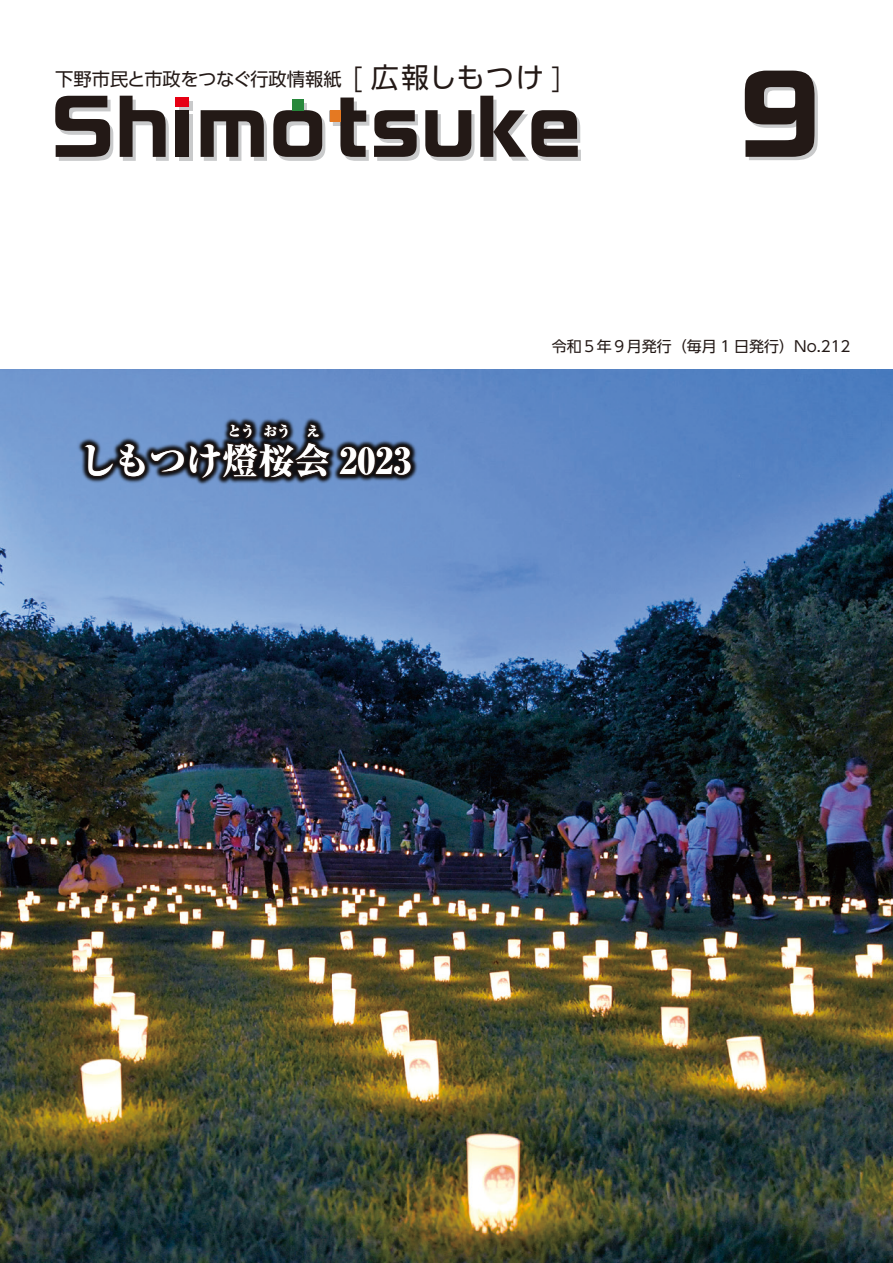
<style>
.page{position:relative;width:893px;height:1263px;background:#fff}
.page>*{position:absolute;margin:0;border:0;box-sizing:border-box;transform-origin:0 0}
.t1{font:700 105px "Ro G San Srf Std";color:#231916}
.t2{font:800 36px "Ryumin Pr 6 N";color:#fff}
.t3{font:18.3px "UD Shin Go Pr 6 N";color:#231916}
.t4{font:15px "UD Shin Go Pr 6 N";color:#231916}
.t5{font:800 13.5px "Ryumin Pr 6 N";color:#fff}
.s1{font-weight:300;font-size:28.05px}
.s2{font-size:28.05px}
</style>
<div class="page">
<img style="left:0;top:370px;width:893px;height:893px">
<div style="left:179px;top:114px;width:13px;height:47px;background:#c9cacb"></div>
<div style="left:179px;top:102px;width:13px;height:9px;background:#c9cacb"></div>
<svg style="left:55px;top:96px;width:58px;height:65px"></svg>
<svg style="left:120px;top:96px;width:49px;height:65px"></svg>
<svg style="left:201px;top:110px;width:66px;height:51px"></svg>
<svg style="left:273px;top:96px;width:308px;height:65px"></svg>
<div style="left:176px;top:110px;width:13px;height:47px;background:#231916"></div>
<div style="left:330px;top:110px;width:10px;height:12px;background:#e57922"></div>
<div style="left:293px;top:99px;width:11px;height:11px;background:#27883b"></div>
<div style="left:176px;top:98px;width:13px;height:9px;background:#e60013"></div>
<img style="left:502px;top:1249px;width:391px;height:14px">
<img style="left:0;top:1120px;width:19px;height:129px">
<img style="left:0;top:1101px;width:8px;height:139px">
<img style="left:350px;top:369px;width:32px;height:11px">
<img style="left:314px;top:369px;width:36px;height:11px">
<div style="left:167px;top:369px;width:147px;height:11px;background:#688fca"></div>
<img style="left:0;top:1249px;width:391px;height:14px">
<img style="left:0;top:380px;width:474px;height:165px">
<svg style="left:76px;top:417px;width:338px;height:64px;background:#404e68"></svg>
<p class="t3" style="left:55px;top:64px;width:526px">下野市民と市政をつなぐ行政情報紙<span class="s1">［</span><span class="s2">広報しもつけ</span><span class="s1">］</span></p>
<h1 class="t1" style="left:738px;top:45px;width:84px">9</h1>
<p class="t5" style="left:228px;top:420px;width:94px">とう おう え</p>
<h2 class="t2" style="left:43px;top:432px;width:370px">　しもつけ燈桜会 2023</h2>
<p class="t4" style="left:552px;top:334px;width:300px">令和５年９月発行（毎月 1 日発行）No.212</p>
</div>
